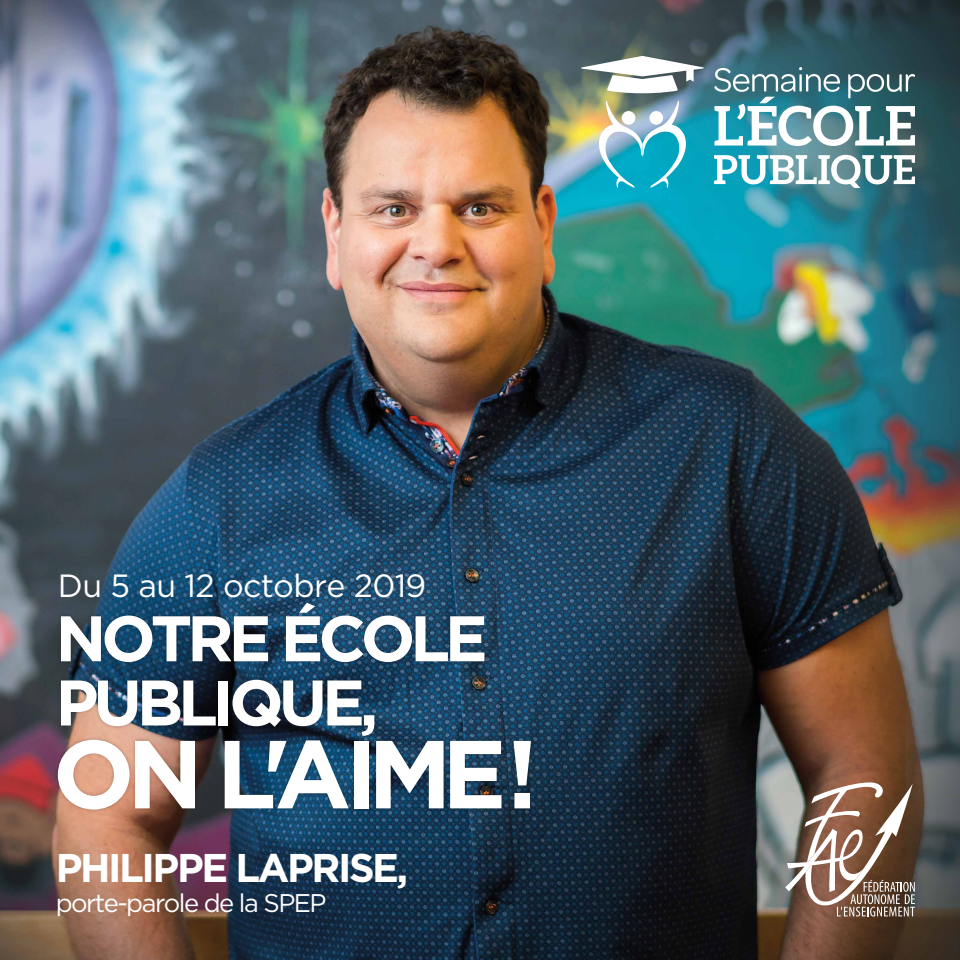
<style>
.page{position:relative;width:960px;height:960px;background:#fff}
.page>*{position:absolute;margin:0;border:0;box-sizing:border-box;transform-origin:0 0}
.t1{font:700 96.38px "Gotham";letter-spacing:-.09em;color:#fff}
.t2{font:700 64.28px/64.2px "Gotham";letter-spacing:-.08em;color:#fff}
.t3{font:700 40.05px "Gotham";letter-spacing:-.06em;color:#fff}
.t4{font:32.1px "Gotham";letter-spacing:-.02em;color:#fff}
.t5{font:25.58px "Gotham";letter-spacing:-.06em;color:#fff}
</style>
<div class="page">
<img style="left:0;top:0;width:960px;height:960px">
<svg style="left:785px;top:782px;width:130px;height:135px"></svg>
<svg style="left:714px;top:155px;width:201px;height:33px"></svg>
<svg style="left:714px;top:67px;width:201px;height:79px"></svg>
<img style="left:597px;top:101px;width:91px;height:87px">
<svg style="left:581px;top:56px;width:123px;height:37px"></svg>
<img style="left:30px;top:575px;width:528px;height:262px">
<p class="t4" style="left:58px;top:568px;width:370px">Du 5 au 12 octobre 2019</p>
<h2 class="t2" style="left:56px;top:606px;width:434px">NOTRE ÉCOLE<br>PUBLIQUE,</h2>
<h1 class="t1" style="left:53px;top:710px;width:487px">ON L'AIME!</h1>
<h3 class="t3" style="left:56px;top:841px;width:354px">PHILIPPE LAPRISE,</h3>
<p class="t5" style="left:56px;top:889px;width:272px">porte-parole de la SPEP</p>
</div>
